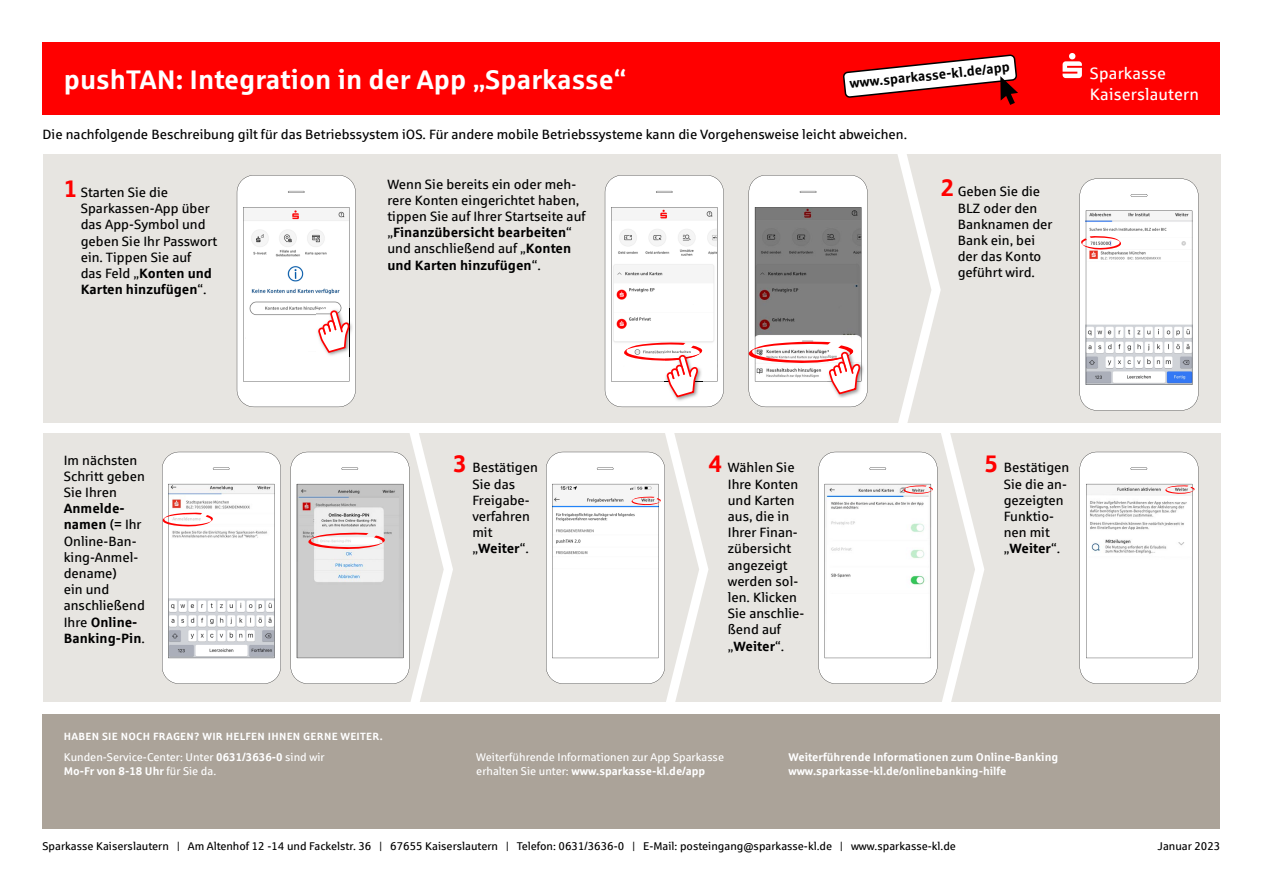
<style>
.page{position:relative;width:1263px;height:893px;background:#fff}
.page>*{position:absolute;margin:0;border:0;box-sizing:border-box;transform-origin:0 0}
.t1{font:700 27px "Sparkasse Rg";color:#fff}
.t2{font:16.5px/21px "Sparkasse Rg";letter-spacing:.01em;color:#fff}
.t3{font:13.5px/16.2px "Sparkasse Rg";color:#000}
.t4{font:700 13.5px "Sparkasse Rg";color:#000}
.t5{font:11.25px "Sparkasse Rg";color:#000}
.t6{font:11.25px/13.5px "Sparkasse Rg";color:#fff}
.t7{font:700 11.25px/13.5px "Sparkasse Rg";color:#fff}
.t8{font:700 10.5px "Sparkasse Rg";letter-spacing:.025em;color:#fff}
.s1{font-weight:700;font-size:24px;color:#f00}
.s2{font-weight:700}
</style>
<div class="page">
<div style="left:43px;top:154px;width:1177px;height:548px;background:#e7e5e1"></div>
<div style="left:43px;top:43px;width:1177px;height:72px;background:#f00"></div>
<div style="left:28px;top:424px;width:1207px;height:9px;background:#fff"></div>
<svg style="left:237px;top:175px;width:119px;height:232px;background:#f5f3f4"></svg>
<svg style="left:605px;top:175px;width:119px;height:232px;background:#f6f0f0"></svg>
<svg style="left:1079px;top:179px;width:119px;height:231px;background:#efeff1"></svg>
<svg style="left:162px;top:452px;width:119px;height:232px;background:#efeeee"></svg>
<svg style="left:291px;top:433px;width:162px;height:269px"></svg>
<svg style="left:546px;top:433px;width:162px;height:269px"></svg>
<svg style="left:1080px;top:452px;width:118px;height:232px;background:#f6f6f6"></svg>
<svg style="left:746px;top:154px;width:238px;height:548px"></svg>
<svg style="left:843px;top:54px;width:175px;height:51px"></svg>
<svg style="left:1062px;top:53px;width:20px;height:25px"></svg>
<div style="left:43px;top:714px;width:1177px;height:115px;background:#aba399"></div>
<p class="t4" style="left:849px;top:75px;width:162px;rotate:-6deg">www.sparkasse-kl.de/app</p>
<p class="t2" style="left:1090px;top:62px;width:110px">Sparkasse<br>Kaiserslautern</p>
<h1 class="t1" style="left:64px;top:62px;width:564px">pushTAN: Integration in der App „Sparkasse“</h1>
<p class="t3" style="left:43px;top:126px;width:866px">Die nachfolgende Beschreibung gilt für das Betriebssystem iOS. Für andere mobile Betriebssysteme kann die Vorgehensweise leicht abweichen.</p>
<p class="t3" style="left:81px;top:184px;width:138px;text-indent:-17px"><span class="s1">1</span> Starten Sie die<br>Sparkassen-App über das App-Symbol und geben Sie Ihr Passwort ein. Tippen Sie auf<br>das Feld „<span class="s2">Konten und<br>Karten hinzufügen</span>“.</p>
<p class="t3" style="left:387px;top:175px;width:200px">Wenn Sie bereits ein oder meh&shy;rere Konten eingerichtet haben, tippen Sie auf Ihrer Startseite auf „<span class="s2">Finanzübersicht bearbeiten</span>“ und anschließend auf „<span class="s2">Konten und Karten hinzufügen</span>“.</p>
<p class="t3" style="left:958px;top:183px;width:96px;text-indent:-17px"><span class="s1">2</span> Geben Sie die<br>BLZ oder den<br>Banknamen der<br>Bank ein, bei der das Konto geführt wird.</p>
<p class="t3" style="left:64px;top:451px;width:83px">Im nächsten<br>Schritt geben<br>Sie Ihren</p>
<p class="t3" style="left:64px;top:500px;width:83px"><span class="s2">Anmelde&shy;namen</span> (= Ihr<br>Online-Ban&shy;king-Anmel&shy;dename)<br>ein und anschließend<br>Ihre <span class="s2">Online-<br>Banking-Pin</span>.</p>
<p class="t3" style="left:472px;top:459px;width:67px;text-indent:-19px"><span class="s1">3</span> Bestätigen<br>Sie das<br>Freigabe&shy;verfahren mit „<span class="s2">Weiter</span>“.</p>
<p class="t3" style="left:728px;top:459px;width:78px;text-indent:-19px"><span class="s1">4</span> Wählen Sie<br>Ihre Konten und Karten aus, die in<br>Ihrer Finan&shy;zübersicht angezeigt werden sol&shy;len. Klicken<br>Sie anschlie&shy;ßend auf „<span class="s2">Weiter</span>“.</p>
<p class="t3" style="left:1004px;top:459px;width:67px;text-indent:-19px"><span class="s1">5</span> Bestätigen<br>Sie die an&shy;gezeigten<br>Funktio&shy;nen mit „<span class="s2">Weiter</span>“.</p>
<p class="t8" style="left:64px;top:730px;width:320px">HABEN SIE NOCH FRAGEN? WIR HELFEN IHNEN GERNE WEITER.</p>
<p class="t6" style="left:64px;top:750px;width:262px">Kunden-Service-Center: Unter <span class="s2">0631/3636-0</span> sind wir<br><span class="s2">Mo-Fr von 8-18 Uhr</span> für Sie da.</p>
<p class="t6" style="left:476px;top:750px;width:249px">Weiterführende Informationen zur App Sparkasse erhalten Sie unter: <span class="s2">www.sparkasse-kl.de/app</span></p>
<p class="t7" style="left:788px;top:750px;width:271px">Weiterführende Informationen zum Online-Banking www.sparkasse-kl.de/onlinebanking-hilfe</p>
<p class="t5" style="left:43px;top:839px;width:915px">Sparkasse Kaiserslautern | Am Altenhof 12 -14 und Fackelstr. 36 | 67655 Kaiserslautern | Telefon: 0631/3636-0 | E-Mail: posteingang@sparkasse-kl.de | www.sparkasse-kl.de</p>
<p class="t5" style="left:1157px;top:839px;width:64px">Januar 2023</p>
</div>
